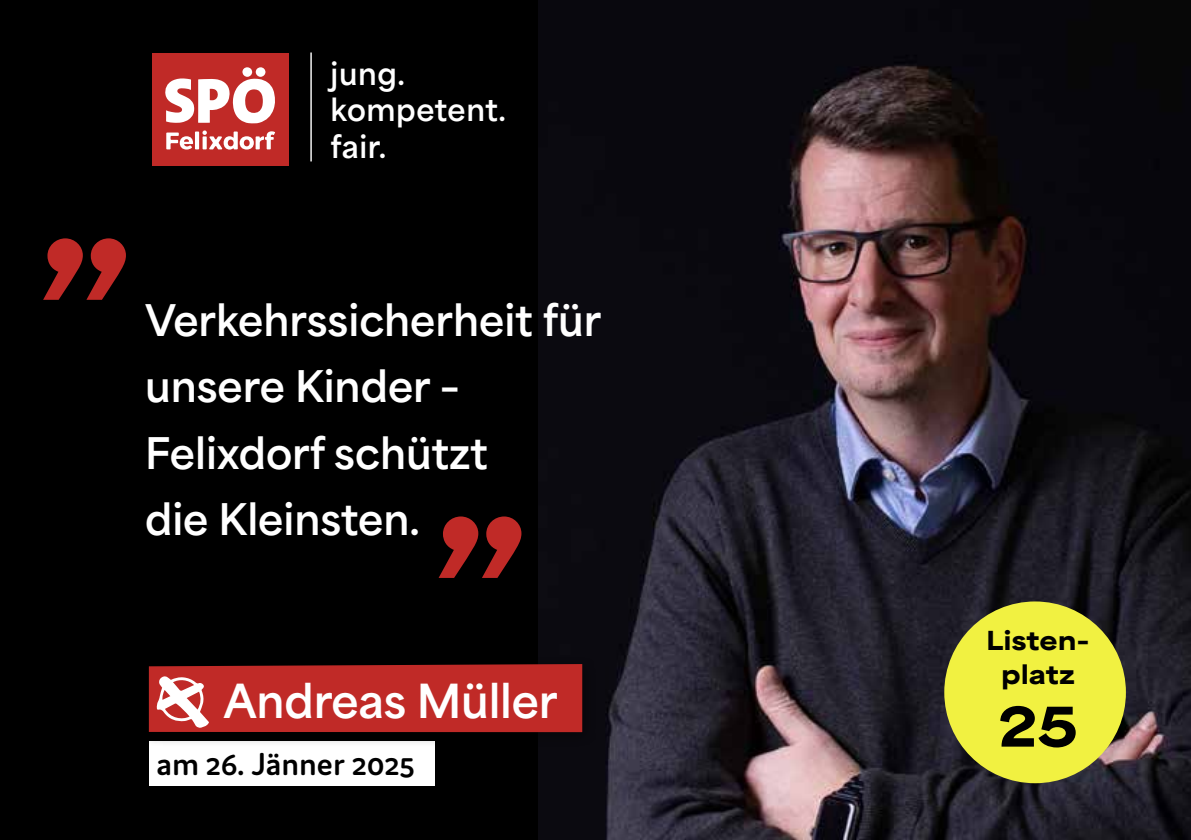
<style>
.page{position:relative;width:1191px;height:840px;background:#fff}
.page>*{position:absolute;margin:0;border:0;box-sizing:border-box;transform-origin:0 0}
.t1{font:900 51.2px "Area Extended";color:#000}
.t2{font:700 44px "Area Normal";letter-spacing:-.005em;color:#fff}
.t3{font:700 40.8px/66.4px "Area Normal";color:#fff}
.t4{font:600 33.8px "Domus";color:#000}
.t5{font:700 29.4px/36.4px "Area Normal";letter-spacing:.02em;color:#fff}
.t6{font:900 24.6px/34px "Area Extended";color:#000;text-align:center}
</style>
<div class="page">
<div style="left:0;top:0;width:1191px;height:839px;background:#000"></div>
<svg style="left:43px;top:238px;width:83px;height:61px"></svg>
<div style="left:152px;top:53px;width:136px;height:112px;background:#c02a27"></div>
<svg style="left:165px;top:67px;width:110px;height:82px"></svg>
<hr style="left:310px;top:52px;width:2px;height:109px;background:#fff">
<img style="left:539px;top:0;width:652px;height:839px">
<div style="left:149px;top:741px;width:285px;height:44px;background:#fff"></div>
<div style="left:139px;top:655px;width:457px;height:92px;background:#000;opacity:.44"></div>
<svg style="left:149px;top:663px;width:433px;height:68px;background:#bc312f"></svg>
<svg style="left:439px;top:516px;width:82px;height:61px"></svg>
<div style="left:944px;top:601px;width:182px;height:181px;background:#f1f141;border-radius:50%"></div>
<p class="t5" style="left:331px;top:52px;width:177px">jung. kompetent. fair.</p>
<p class="t3" style="left:145px;top:282px;width:458px">Verkehrssicherheit für unsere Kinder –<br>Felixdorf schützt<br>die Kleinsten.</p>
<p class="t2" style="left:223px;top:661px;width:336px">Andreas Müller</p>
<p class="t4" style="left:156px;top:744px;width:260px">am 26. Jänner 2025</p>
<p class="t6" style="left:986px;top:620px;width:105px">Listen&shy;platz</p>
<p class="t1" style="left:998px;top:679px;width:81px">25</p>
</div>
